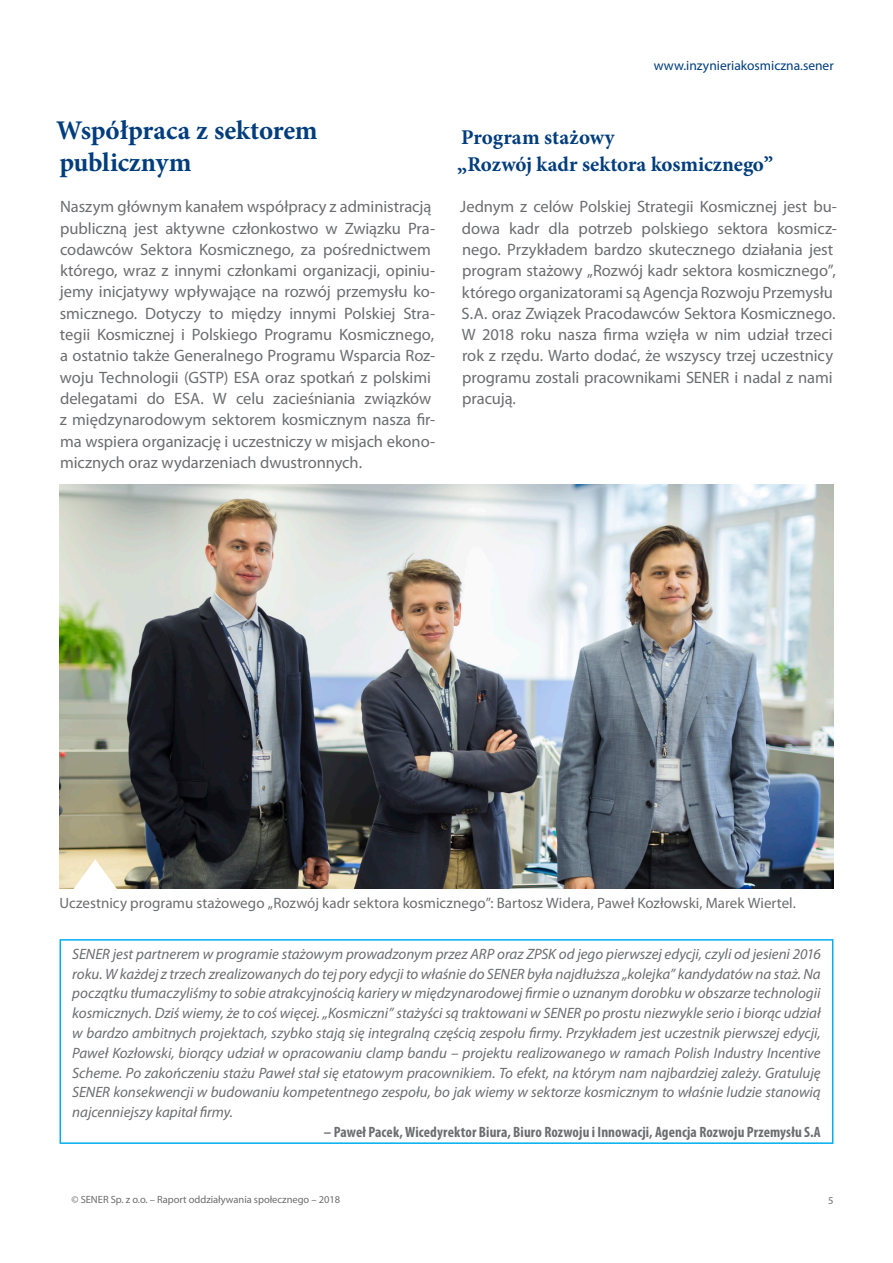
<style>
.page{position:relative;width:893px;height:1263px;background:#fff}
.page>*{position:absolute;margin:0;border:0;box-sizing:border-box;transform-origin:0 0}
.t1{font:700 27px/32.4px "Minion Pro";letter-spacing:-.005em;color:#013d7d}
.t2{font:700 21px/27px "Minion Pro";letter-spacing:-.005em;color:#013d7d}
.t3{font:16.5px/21.3px "Myriad Pro";letter-spacing:-.005em;color:#6c6d70}
.t4{font:italic 15px/19.8px "Myriad Pro";letter-spacing:-.005em;color:#6c6d70;text-align:justify}
.t5{font:15px "Myriad Pro";color:#6c6d70}
.t6{font:700 condensed 15px "Myriad Pro";letter-spacing:.005em;color:#6c6d70}
.t7{font:13.5px "Myriad Pro";color:#013d7d}
.t8{font:10.5px "Myriad Pro";color:#6c6d70}
</style>
<div class="page">
<img style="left:60px;top:485px;width:773px;height:403px">
<div style="left:60px;top:939px;width:773px;height:205px;border:2px solid #00aeef"></div>
<svg style="left:70px;top:859px;width:50px;height:30px"></svg>
<p class="t1" style="left:56px;top:114px;width:263px">Współpraca z sektorem publicznym</p>
<p class="t3" style="left:60px;top:196px;width:377px">Naszym głównym kanałem współpracy z administracją publiczną jest aktywne członkostwo w Związku Pra&shy;codawców Sektora Kosmicznego, za pośrednictwem którego, wraz z innymi członkami organizacji, opiniu&shy;jemy inicjatywy wpływające na rozwój przemysłu ko&shy;smicznego. Dotyczy to między innymi Polskiej Stra&shy;tegii Kosmicznej i Polskiego Programu Kosmicznego, a ostatnio także Generalnego Programu Wsparcia Roz&shy;woju Technologii (GSTP) ESA oraz spotkań z polskimi delegatami do ESA. W celu zacieśniania związków z międzynarodowym sektorem kosmicznym nasza fir&shy;ma wspiera organizację i uczestniczy w misjach ekono&shy;micznych oraz wydarzeniach dwustronnych.</p>
<p class="t7" style="left:654px;top:57px;width:181px">www.inzynieriakosmiczna.sener</p>
<p class="t2" style="left:457px;top:123px;width:317px">Program stażowy<br>„Rozwój kadr sektora kosmicznego”</p>
<p class="t3" style="left:460px;top:196px;width:378px">Jednym z celów Polskiej Strategii Kosmicznej jest bu&shy;dowa kadr dla potrzeb polskiego sektora kosmicz&shy;nego. Przykładem bardzo skutecznego działania jest program stażowy „Rozwój kadr sektora kosmicznego”, którego organizatorami są Agencja Rozwoju Przemysłu S.A. oraz Związek Pracodawców Sektora Kosmicznego.<br>W 2018 roku nasza firma wzięła w nim udział trzeci rok z rzędu. Warto dodać, że wszyscy trzej uczestnicy programu zostali pracownikami SENER i nadal z nami pracują.</p>
<p class="t5" style="left:60px;top:893px;width:738px">Uczestnicy programu stażowego „Rozwój kadr sektora kosmicznego”: Bartosz Widera, Paweł Kozłowski, Marek Wiertel.</p>
<p class="t4" style="left:72px;top:944px;width:750px">SENER jest partnerem w programie stażowym prowadzonym przez ARP oraz ZPSK od jego pierwszej edycji, czyli od jesieni 2016 roku. W każdej z trzech zrealizowanych do tej pory edycji to właśnie do SENER była najdłuższa „kolejka” kandydatów na staż. Na początku tłumaczyliśmy to sobie atrakcyjnością kariery w międzynarodowej firmie o uznanym dorobku w obszarze technologii kosmicznych. Dziś wiemy, że to coś więcej. „Kosmiczni” stażyści są traktowani w SENER po prostu niezwykle serio i biorąc udział w bardzo ambitnych projektach, szybko stają się integralną częścią zespołu firmy. Przykładem jest uczestnik pierwszej edycji, Paweł Kozłowski, biorący udział w opracowaniu clamp bandu – projektu realizowanego w ramach Polish Industry Incentive Scheme. Po zakończeniu stażu Paweł stał się etatowym pracownikiem. To efekt, na którym nam najbardziej zależy. Gratuluję SENER konsekwencji w budowaniu kompetentnego zespołu, bo jak wiemy w sektorze kosmicznym to właśnie ludzie stanowią najcenniejszy kapitał firmy.</p>
<p class="t6" style="left:324px;top:1123px;width:498px">– Paweł Pacek, Wicedyrektor Biura, Biuro Rozwoju i Innowacji, Agencja Rozwoju Przemysłu S.A</p>
<p class="t8" style="left:71px;top:1193px;width:270px">© SENER Sp. z o.o. – Raport oddziaływania społecznego – 2018</p>
<p class="t8" style="left:828px;top:1193px;width:7px">5</p>
</div>
